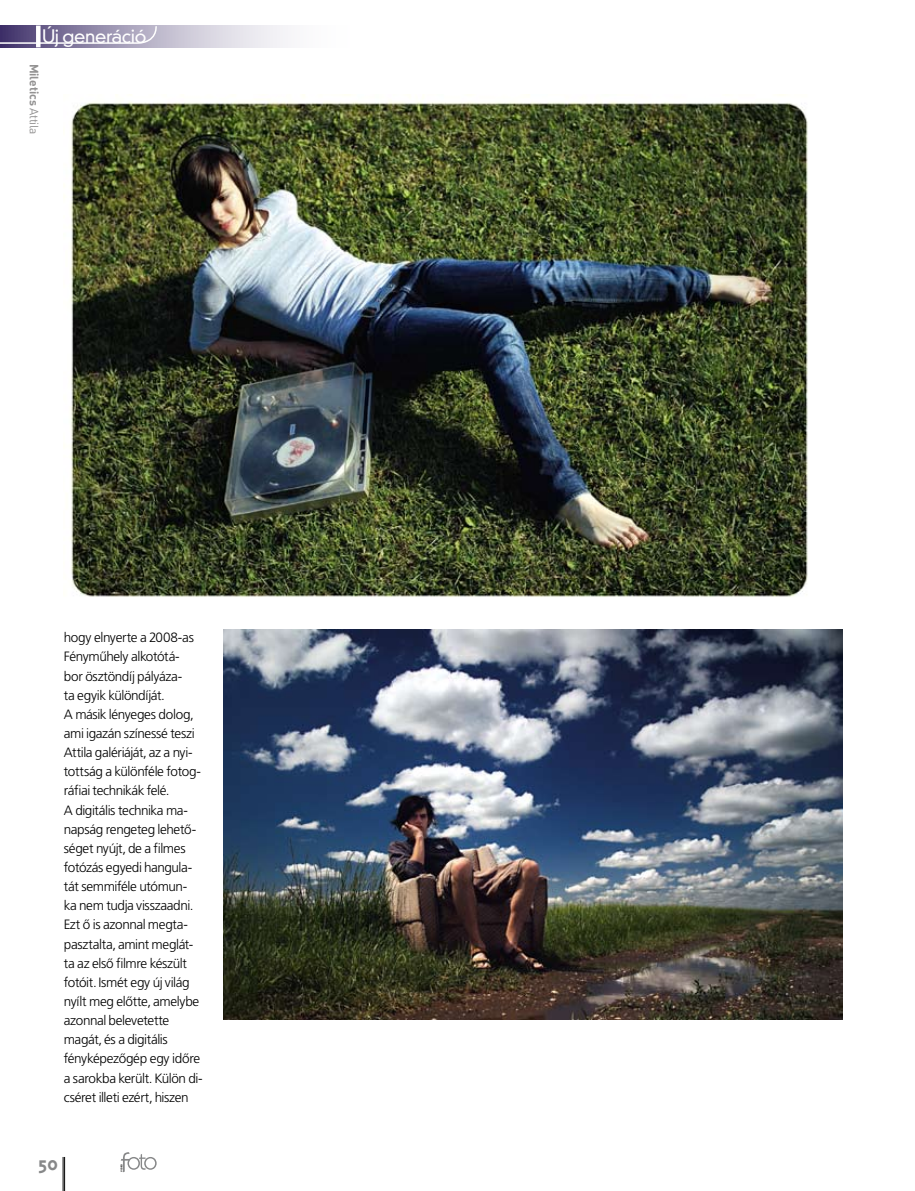
<style>
.page{position:relative;width:915px;height:1191px;background:#fff}
.page>*{position:absolute;margin:0;border:0;box-sizing:border-box;transform-origin:0 0}
.t1{font:21px "Triplex Bold H";color:#878889}
.t2{font:18px "DIN Neuzeit Grotesk Lt PFL";letter-spacing:.01em;color:#fff}
.t3{font:13.5px/19.2px "Frutiger Lt PFL";letter-spacing:.015em;color:#000}
.t4{font:700 12px "DIN Alt PFL";letter-spacing:.02em;color:#939292}
.t5{font:2.85px "Triplex Bold H";letter-spacing:-.005em;color:#000;scale:1.06 1}
.s1{font-weight:400}
</style>
<div class="page">
<svg style="left:121px;top:1152px;width:36px;height:20px"></svg>
<hr style="left:64px;top:1157px;width:1px;height:34px;background:#000">
<hr style="left:63px;top:1157px;width:1px;height:34px;background:#000">
<svg style="left:0;top:25px;width:288px;height:22px;background:#d4d1dd"></svg>
<svg style="left:0;top:25px;width:157px;height:20px;background:#8c83a5"></svg>
<div style="left:36px;top:26px;width:5px;height:21px;background:#fff"></div>
<img style="left:70px;top:95px;width:738px;height:502px">
<img style="left:224px;top:629px;width:618px;height:390px">
<h2 class="t2" style="left:42px;top:25px;width:105px">Új generáció</h2>
<p class="t4" style="left:42px;top:64px;width:71px;rotate:90deg">Miletics <span class="s1">Attila</span></p>
<p class="t3" style="left:64px;top:628px;width:140px">hogy elnyerte a 2008-as<br>Fényműhely alkotótá-<br>bor ösztöndíj pályáza-<br>ta egyik különdíját.<br>A másik lényeges dolog, ami igazán színessé teszi<br>Attila galériáját, az a nyi&shy;tottság a különféle fotog&shy;ráfiai technikák felé.<br>A digitális technika ma&shy;napság rengeteg lehető&shy;séget nyújt, de a filmes fotózás egyedi hangula&shy;tát semmiféle utómun&shy;ka nem tudja visszaadni.<br>Ezt ő is azonnal megta&shy;pasztalta, amint meglát&shy;ta az első filmre készült fotóit. Ismét egy új világ nyílt meg előtte, amelybe azonnal belevetette magát, és a digitális fényképezőgép egy időre a sarokba került. Külön di&shy;cséret illeti ezért, hiszen</p>
<h1 class="t1" style="left:38px;top:1151px;width:22px">50</h1>
<p class="t5" style="left:120px;top:1171px;width:8px;rotate:-90deg">VIDEO</p>
</div>
